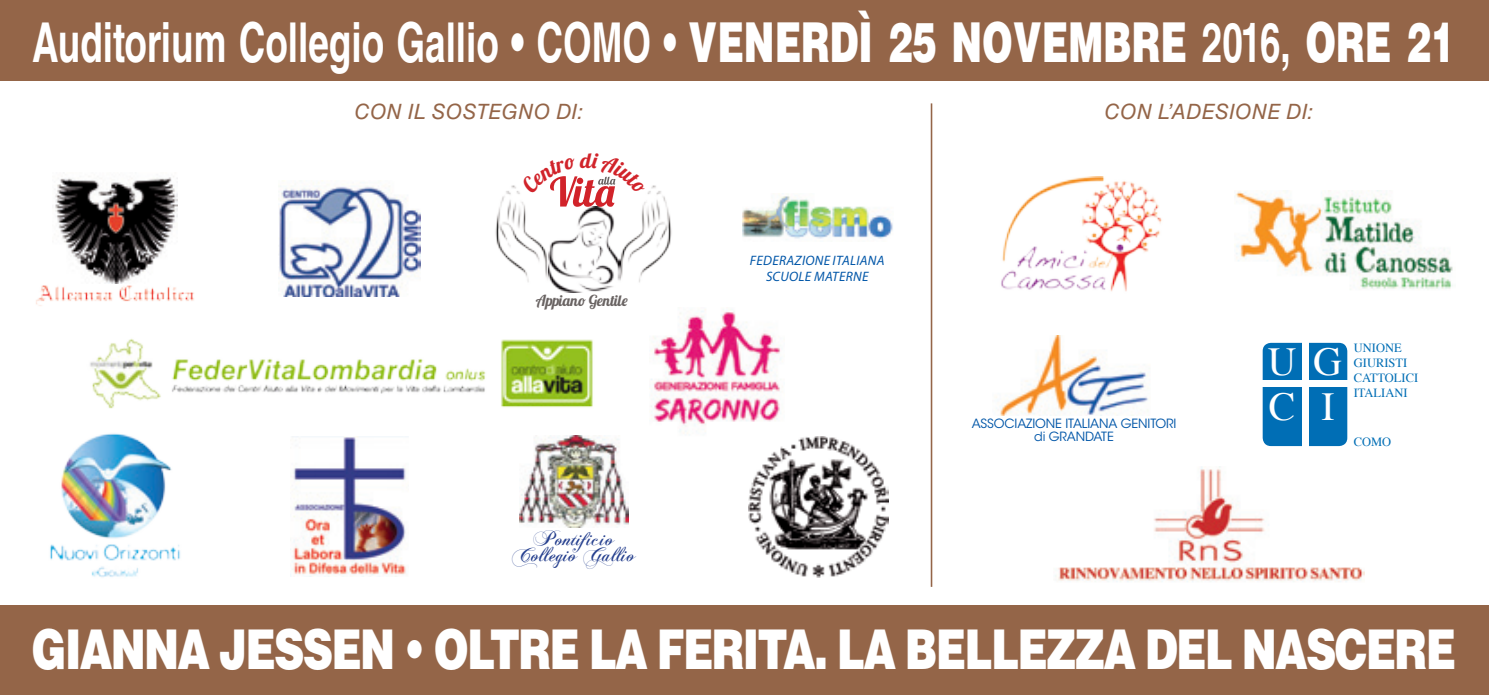
<style>
.page{position:relative;width:1489px;height:695px;background:#fff}
.page>*{position:absolute;margin:0;border:0;box-sizing:border-box;transform-origin:0 0}
.t1{font:700 55px "Helvetica LT Std";color:#fff;scale:.67 1}
.t2{font:900 54.75px "Helvetica LT Std";letter-spacing:-.04em;color:#fff;scale:.77 1}
.t3{font:39.75px "Times";color:#fff}
.t4{font:21.75px "Chopin Script";color:#253f8e}
.t5{font:italic 21px "Helvetica LT Std";letter-spacing:.015em;color:#946548}
.t6{font:15.25px "Lobster 1.4";letter-spacing:-.01em;color:#696362}
.t7{font:italic 13.75px "Myriad Pro";letter-spacing:.02em;color:#0156a8}
.t8{font:12.75px "ITC Avant Garde Std";letter-spacing:-.01em;color:#0156a8}
.t9{font:12.5px/15px "Times";color:#006eb5}
.s1{font-weight:900}
</style>
<div class="page">
<div style="left:0;top:0;width:1488px;height:81px;background:#946548"></div>
<div style="left:0;top:605px;width:1488px;height:89px;background:#946548"></div>
<img style="left:742px;top:193px;width:151px;height:46px">
<img style="left:55px;top:176px;width:122px;height:106px">
<img style="left:36px;top:282px;width:158px;height:24px">
<img style="left:519px;top:435px;width:109px;height:92px">
<img style="left:495px;top:185px;width:53px;height:97px">
<img style="left:620px;top:185px;width:52px;height:98px">
<img style="left:548px;top:207px;width:72px;height:85px">
<img style="left:279px;top:180px;width:141px;height:116px">
<img style="left:90px;top:338px;width:503px;height:71px">
<img style="left:50px;top:433px;width:131px;height:144px">
<img style="left:651px;top:309px;width:130px;height:125px">
<img style="left:996px;top:335px;width:152px;height:80px">
<div style="left:1262px;top:343px;width:85px;height:103px;background:#006eb5;border-radius:8px"></div>
<div style="left:1301px;top:341px;width:7px;height:106px;background:#fff"></div>
<div style="left:1260px;top:380px;width:89px;height:6px;background:#fff"></div>
<img style="left:1001px;top:176px;width:161px;height:116px">
<img style="left:1234px;top:190px;width:219px;height:100px">
<img style="left:1055px;top:466px;width:308px;height:116px">
<hr style="left:930px;top:103px;width:2px;height:483px;background:#946548">
<img style="left:290px;top:436px;width:118px;height:140px">
<img style="left:748px;top:436px;width:140px;height:141px">
<svg style="left:520px;top:176px;width:125px;height:31px"></svg>
<p class="t1" style="left:32px;top:9px;width:2124px">Auditorium Collegio Gallio • COMO • <span class="s1">VENERDÌ 25 NOVEMBRE</span> 2016, <span class="s1">ORE 21</span></p>
<p class="t5" style="left:354px;top:99px;width:230px">CON IL SOSTEGNO DI:</p>
<p class="t6" style="left:535px;top:290px;width:94px">Appiano Gentile</p>
<p class="t4" style="left:533px;top:524px;width:82px">Pontificio</p>
<p class="t4" style="left:512px;top:541px;width:125px">Collegio Gallio</p>
<p class="t7" style="left:750px;top:252px;width:136px">FEDERAZIONE ITALIANA</p>
<p class="t7" style="left:766px;top:268px;width:104px">SCUOLE MATERNE</p>
<p class="t5" style="left:1104px;top:99px;width:210px">CON L’ADESIONE DI:</p>
<p class="t8" style="left:971px;top:416px;width:206px">ASSOCIAZIONE ITALIANA GENITORI</p>
<p class="t8" style="left:1034px;top:428px;width:81px">di GRANDATE</p>
<p class="t3" style="left:1267px;top:324px;width:76px">U G</p>
<p class="t3" style="left:1268px;top:369px;width:28px">C</p>
<p class="t3" style="left:1321px;top:369px;width:15px">I</p>
<p class="t9" style="left:1353px;top:339px;width:66px">UNIONE<br>GIURISTI<br>CATTOLICI<br>ITALIANI</p>
<p class="t9" style="left:1353px;top:433px;width:39px">COMO</p>
<p class="t2" style="left:32px;top:613px;width:1850px">GIANNA JESSEN • OLTRE LA FERITA. LA BELLEZZA DEL NASCERE</p>
</div>
